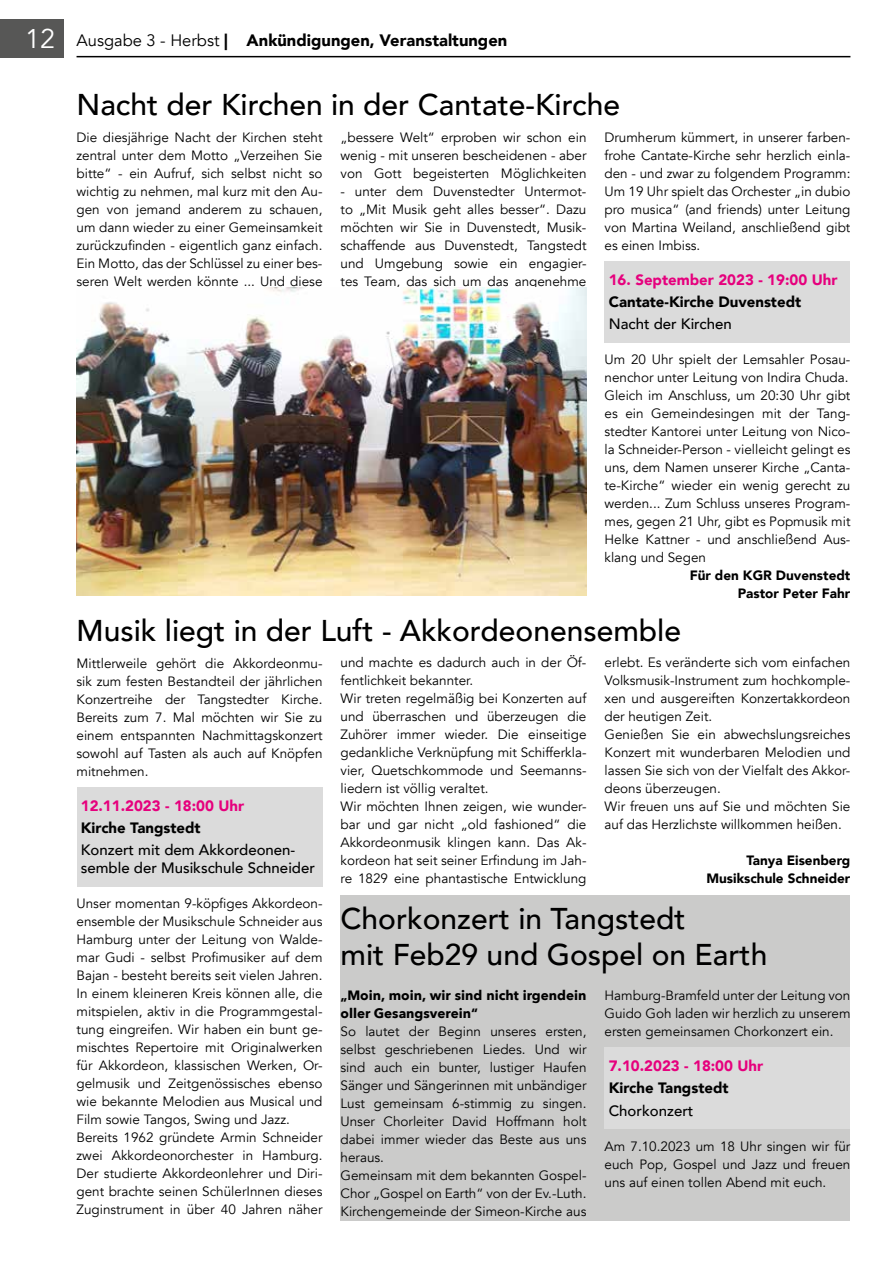
<style>
.page{position:relative;width:893px;height:1263px;background:#fff}
.page>*{position:absolute;margin:0;border:0;box-sizing:border-box;transform-origin:0 0}
.t1{font:500 30px/36px "Avenir";color:#000}
.t2{font:900 16.5px "Avenir";color:#000}
.t3{font:500 15px/18px "Avenir";color:#000}
.t4{font:900 15px "Avenir";color:#e6007d}
.t5{font:900 15px "Avenir";color:#000}
.t6{font:13.5px/18px "Avenir";color:#000;text-align:justify}
.t7{font:900 13.5px/18px "Avenir";color:#000;text-align:right}
.t8{font:700 13.5px/18px "Avenir Next";color:#000}
.s1{font-weight:400;font-size:27px;color:#fff}
.s2{font-weight:400}
</style>
<div class="page">
<div style="left:0;top:19px;width:64px;height:38px;background:#575756"></div>
<hr style="left:77px;top:56px;width:773px;height:1px;background:#000">
<div style="left:604px;top:261px;width:246px;height:33px;background:#dbdbdb"></div>
<div style="left:604px;top:292px;width:246px;height:25px;background:#dbdbdb"></div>
<div style="left:604px;top:314px;width:246px;height:28px;background:#dbdbdb"></div>
<img style="left:77px;top:288px;width:509px;height:307px">
<div style="left:77px;top:787px;width:245px;height:33px;background:#dbdbdb"></div>
<div style="left:77px;top:818px;width:245px;height:24px;background:#dbdbdb"></div>
<div style="left:77px;top:840px;width:245px;height:46px;background:#dbdbdb"></div>
<div style="left:340px;top:895px;width:510px;height:325px;background:#cbcbca"></div>
<div style="left:604px;top:1047px;width:246px;height:34px;background:#dbdbdb"></div>
<div style="left:604px;top:1078px;width:246px;height:25px;background:#dbdbdb"></div>
<div style="left:604px;top:1100px;width:246px;height:29px;background:#dbdbdb"></div>
<p class="t2" style="left:25px;top:26px;width:484px"><span class="s1">12</span> <span class="s2">Ausgabe 3 - Herbst</span> | Ankündigungen, Veranstaltungen</p>
<h1 class="t1" style="left:77px;top:85px;width:545px">Nacht der Kirchen in der Cantate-Kirche</h1>
<p class="t6" style="left:77px;top:128px;width:247px">Die diesjährige Nacht der Kirchen steht zentral unter dem Motto „Verzeihen Sie bitte“ - ein Aufruf, sich selbst nicht so wichtig zu nehmen, mal kurz mit den Au&shy;gen von jemand anderem zu schauen, um dann wieder zu einer Gemeinsamkeit zurückzufinden - eigentlich ganz einfach.<br>Ein Motto, das der Schlüssel zu einer bes&shy;seren Welt werden könnte ... Und diese</p>
<p class="t6" style="left:340px;top:128px;width:247px">„bessere Welt“ erproben wir schon ein wenig - mit unseren bescheidenen - aber von Gott begeisterten Möglichkeiten</p>
<p class="t6" style="left:604px;top:128px;width:247px">Drumherum kümmert, in unserer farben&shy;frohe Cantate-Kirche sehr herzlich einla&shy;den - und zwar zu folgendem Programm:<br>Um 19 Uhr spielt das Orchester „in dubio pro musica“ (and friends) unter Leitung von Martina Weiland, anschließend gibt es einen Imbiss.</p>
<p class="t4" style="left:609px;top:266px;width:230px">16. September 2023 - 19:00 Uhr</p>
<p class="t5" style="left:609px;top:289px;width:194px">Cantate-Kirche Duvenstedt</p>
<p class="t3" style="left:609px;top:314px;width:125px">Nacht der Kirchen</p>
<p class="t6" style="left:604px;top:351px;width:247px;text-align:left">Um 20 Uhr spielt der Lemsahler Posau&shy;nenchor unter Leitung von Indira Chuda.<br>Gleich im Anschluss, um 20:30 Uhr gibt es ein Gemeindesingen mit der Tang&shy;stedter Kantorei unter Leitung von Nico&shy;la Schneider-Person - vielleicht gelingt es uns, dem Namen unserer Kirche „Canta&shy;te-Kirche“ wieder ein wenig gerecht zu werden... Zum Schluss unseres Program&shy;mes, gegen 21 Uhr, gibt es Popmusik mit Helke Kattner - und anschließend Aus&shy;klang und Segen</p>
<p class="t7" style="left:690px;top:566px;width:162px">Für den KGR Duvenstedt<br>Pastor Peter Fahr</p>
<h1 class="t1" style="left:77px;top:611px;width:606px">Musik liegt in der Luft - Akkordeonensemble</h1>
<p class="t6" style="left:77px;top:654px;width:247px">Mittlerweile gehört die Akkordeonmu&shy;sik zum festen Bestandteil der jährlichen Konzertreihe der Tangstedter Kirche.<br>Bereits zum 7. Mal möchten wir Sie zu einem entspannten Nachmittagskonzert sowohl auf Tasten als auch auf Knöpfen mitnehmen.</p>
<p class="t4" style="left:81px;top:792px;width:165px">12.11.2023 - 18:00 Uhr</p>
<p class="t5" style="left:81px;top:815px;width:121px">Kirche Tangstedt</p>
<p class="t3" style="left:81px;top:840px;width:236px">Konzert mit dem Akkordeonen&shy;semble der Musikschule Schneider</p>
<p class="t6" style="left:77px;top:895px;width:247px;text-align:left">Unser momentan 9-köpfiges Akkordeon&shy;ensemble der Musikschule Schneider aus Hamburg unter der Leitung von Walde&shy;mar Gudi - selbst Profimusiker auf dem Bajan - besteht bereits seit vielen Jahren.<br>In einem kleineren Kreis können alle, die mitspielen, aktiv in die Programmgestal&shy;tung eingreifen. Wir haben ein bunt ge&shy;mischtes Repertoire mit Originalwerken für Akkordeon, klassischen Werken, Or&shy;gelmusik und Zeitgenössisches ebenso wie bekannte Melodien aus Musical und Film sowie Tangos, Swing und Jazz.<br>Bereits 1962 gründete Armin Schneider zwei Akkordeonorchester in Hamburg.<br>Der studierte Akkordeonlehrer und Diri&shy;gent brachte seinen SchülerInnen dieses Zuginstrument in über 40 Jahren näher</p>
<p class="t6" style="left:340px;top:182px;width:247px">- unter dem Duvenstedter Untermot&shy;to „Mit Musik geht alles besser“. Dazu möchten wir Sie in Duvenstedt, Musik&shy;schaffende aus Duvenstedt, Tangstedt und Umgebung sowie ein engagier&shy;tes Team, das sich um das angenehme</p>
<p class="t6" style="left:340px;top:654px;width:247px;text-align:left">und machte es dadurch auch in der Öf&shy;fentlichkeit bekannter.<br>Wir treten regelmäßig bei Konzerten auf und überraschen und überzeugen die Zuhörer immer wieder. Die einseitige gedankliche Verknüpfung mit Schifferkla&shy;vier, Quetschkommode und Seemanns&shy;liedern ist völlig veraltet.<br>Wir möchten Ihnen zeigen, wie wunder&shy;bar und gar nicht „old fashioned“ die Akkordeonmusik klingen kann. Das Ak&shy;kordeon hat seit seiner Erfindung im Jah&shy;re 1829 eine phantastische Entwicklung</p>
<p class="t6" style="left:604px;top:654px;width:247px;text-align:left">erlebt. Es veränderte sich vom einfachen Volksmusik-Instrument zum hochkomple&shy;xen und ausgereiften Konzertakkordeon der heutigen Zeit.<br>Genießen Sie ein abwechslungsreiches Konzert mit wunderbaren Melodien und lassen Sie sich von der Vielfalt des Akkor&shy;deons überzeugen.<br>Wir freuen uns auf Sie und möchten Sie auf das Herzlichste willkommen heißen.</p>
<p class="t7" style="left:706px;top:851px;width:146px">Tanya Eisenberg<br>Musikschule Schneider</p>
<h1 class="t1" style="left:340px;top:899px;width:428px">Chorkonzert in Tangstedt<br>mit Feb29 und Gospel on Earth</h1>
<p class="t8" style="left:340px;top:986px;width:247px">„Moin, moin, wir sind nicht irgendein oller Gesangsverein“</p>
<p class="t6" style="left:340px;top:1022px;width:247px;text-align:left">So lautet der Beginn unseres ersten, selbst geschriebenen Liedes. Und wir sind auch ein bunter, lustiger Haufen Sänger und Sängerinnen mit unbändiger Lust gemeinsam 6-stimmig zu singen.<br>Unser Chorleiter David Hoffmann holt dabei immer wieder das Beste aus uns heraus.<br>Gemeinsam mit dem bekannten Gospel-Chor „Gospel on Earth“ von der Ev.-Luth.<br>Kirchengemeinde der Simeon-Kirche aus</p>
<p class="t6" style="left:604px;top:986px;width:247px">Hamburg-Bramfeld unter der Leitung von Guido Goh laden wir herzlich zu unserem ersten gemeinsamen Chorkonzert ein.</p>
<p class="t4" style="left:609px;top:1053px;width:156px">7.10.2023 - 18:00 Uhr</p>
<p class="t5" style="left:609px;top:1075px;width:121px">Kirche Tangstedt</p>
<p class="t3" style="left:609px;top:1100px;width:86px">Chorkonzert</p>
<p class="t6" style="left:604px;top:1137px;width:247px">Am 7.10.2023 um 18 Uhr singen wir für euch Pop, Gospel und Jazz und freuen uns auf einen tollen Abend mit euch.</p>
</div>
